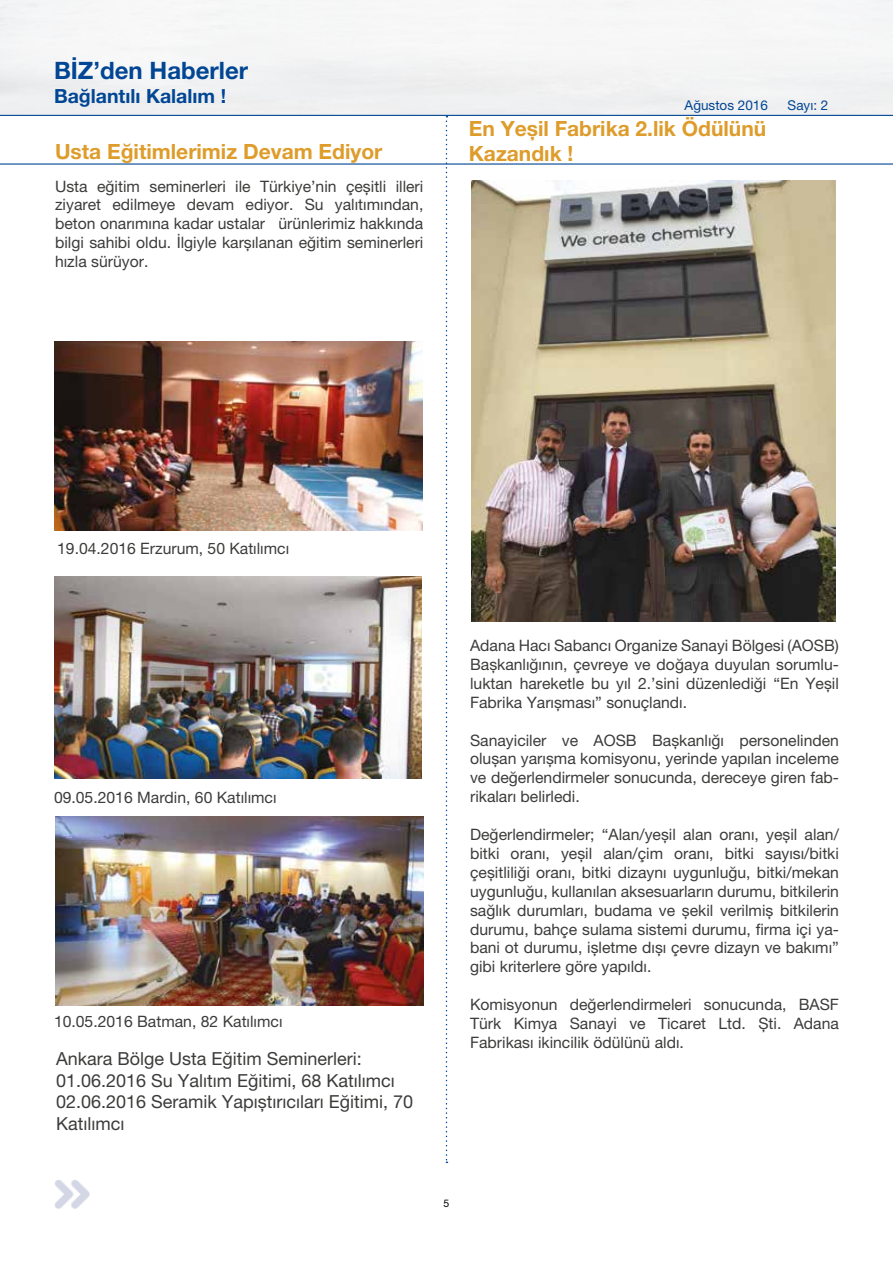
<style>
.page{position:relative;width:893px;height:1263px;background:#fff}
.page>*{position:absolute;margin:0;border:0;box-sizing:border-box;transform-origin:0 0}
.t1{font:700 24px "Helvetica Neue LT Pro";color:#014694}
.t2{font:700 21px/25.2px "Helvetica Neue LT Pro";color:#de9c2b}
.t3{font:700 19.5px "Helvetica Neue LT Pro";color:#014694}
.t4{font:18px/21.6px "Helvetica Neue LT Pro";color:#3c3c3b}
.t5{font:15.75px/18.9px "Helvetica Neue LT Pro";color:#3c3c3b;text-align:justify}
.t6{font:13.5px "Helvetica Neue LT Pro";color:#014694}
.t7{font:10.5px "Helvetica Neue LT Pro";color:#000}
</style>
<div class="page">
<img style="left:55px;top:1180px;width:35px;height:29px">
<svg style="left:446px;top:116px;width:1px;height:1047px"></svg>
<hr style="left:0;top:115px;width:893px;height:1px;background:#014694">
<hr style="left:0;top:163px;width:893px;height:2px;background:#014694">
<img style="left:54px;top:341px;width:368px;height:190px">
<img style="left:54px;top:577px;width:367px;height:202px">
<img style="left:471px;top:180px;width:364px;height:441px">
<img style="left:55px;top:816px;width:368px;height:190px">
<h1 class="t1" style="left:54px;top:56px;width:196px">BİZ’den Haberler</h1>
<p class="t3" style="left:54px;top:83px;width:174px">Bağlantılı Kalalım !</p>
<h2 class="t2" style="left:55px;top:138px;width:329px">Usta Eğitimlerimiz Devam Ediyor</h2>
<p class="t5" style="left:55px;top:176px;width:370px">Usta eğitim seminerleri ile Türkiye’nin çeşitli illeri ziyaret edilmeye devam ediyor. Su yalıtımından, beton onarımına kadar ustalar ürünlerimiz hakkında bilgi sahibi oldu. İlgiyle karşılanan eğitim seminerleri hızla sürüyor.</p>
<p class="t6" style="left:685px;top:98px;width:85px">Ağustos 2016</p>
<p class="t6" style="left:788px;top:98px;width:42px">Sayı: 2</p>
<h2 class="t2" style="left:469px;top:115px;width:299px">En Yeşil Fabrika 2.lik Ödülünü<br>Kazandık !</h2>
<p class="t5" style="left:57px;top:539px;width:233px">19.04.2016 Erzurum, 50 Katılımcı</p>
<p class="t5" style="left:54px;top:788px;width:224px">09.05.2016 Mardin, 60 Katılımcı</p>
<p class="t5" style="left:54px;top:1011px;width:230px">10.05.2016 Batman, 82 Katılımcı</p>
<p class="t4" style="left:56px;top:1048px;width:359px">Ankara Bölge Usta Eğitim Seminerleri:<br>01.06.2016 Su Yalıtım Eğitimi, 68 Katılımcı 02.06.2016 Seramik Yapıştırıcıları Eğitimi, 70<br>Katılımcı</p>
<p class="t5" style="left:470px;top:636px;width:370px">Adana Hacı Sabancı Organize Sanayi Bölgesi (AOSB)<br>Başkanlığının, çevreye ve doğaya duyulan sorumlu&shy;luktan hareketle bu yıl 2.’sini düzenlediği “En Yeşil Fabrika Yarışması” sonuçlandı.</p>
<p class="t5" style="left:470px;top:730px;width:370px">Sanayiciler ve AOSB Başkanlığı personelinden oluşan yarışma komisyonu, yerinde yapılan inceleme ve değerlendirmeler sonucunda, dereceye giren fab&shy;rikaları belirledi.</p>
<p class="t5" style="left:470px;top:825px;width:370px">Değerlendirmeler; “Alan/yeşil alan oranı, yeşil alan/ bitki oranı, yeşil alan/çim oranı, bitki sayısı/bitki çeşitliliği oranı, bitki dizaynı uygunluğu, bitki/mekan uygunluğu, kullanılan aksesuarların durumu, bitkilerin sağlık durumları, budama ve şekil verilmiş bitkilerin durumu, bahçe sulama sistemi durumu, firma içi ya&shy;bani ot durumu, işletme dışı çevre dizayn ve bakımı” gibi kriterlere göre yapıldı.</p>
<p class="t5" style="left:470px;top:995px;width:370px">Komisyonun değerlendirmeleri sonucunda, BASF Türk Kimya Sanayi ve Ticaret Ltd. Şti. Adana Fabrikası ikincilik ödülünü aldı.</p>
<p class="t7" style="left:444px;top:1197px;width:7px">5</p>
</div>
